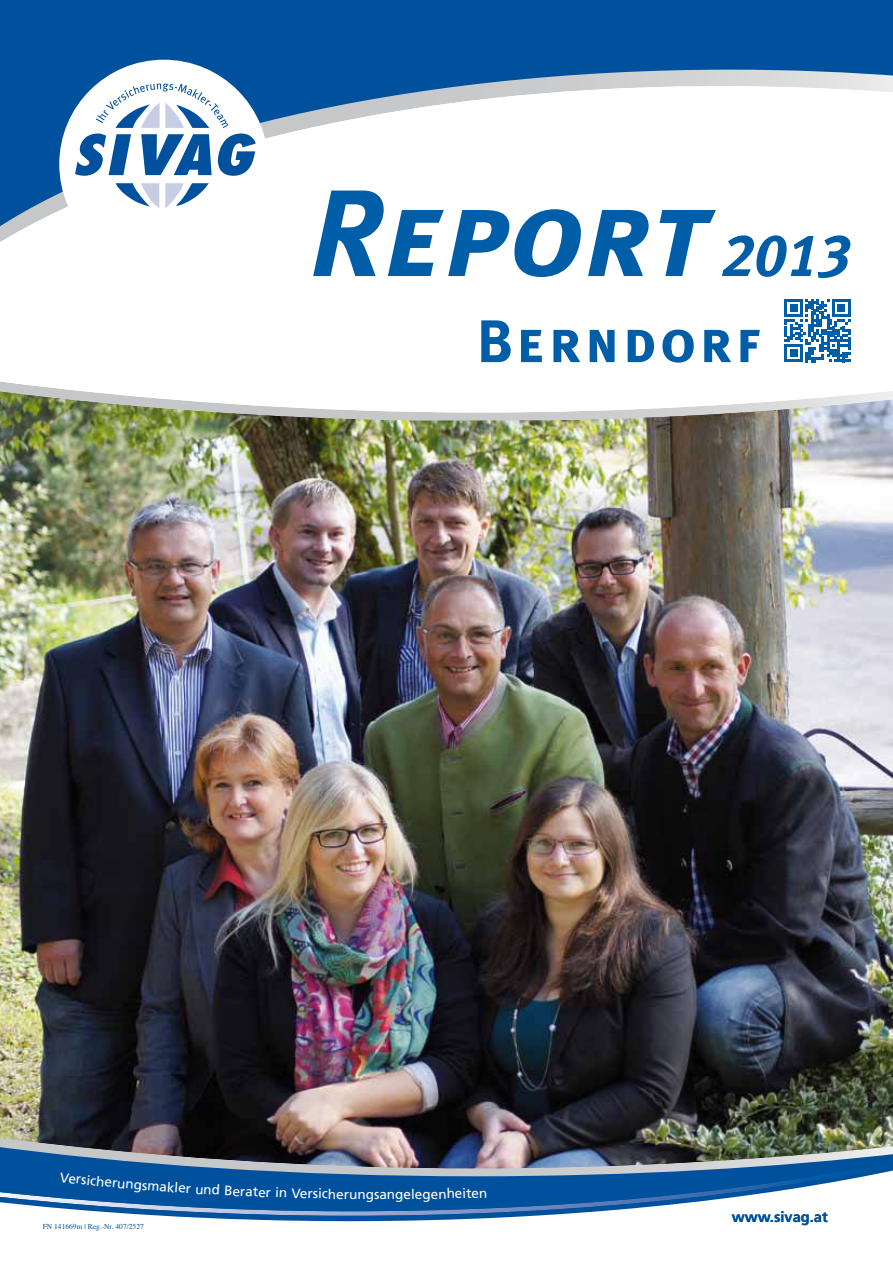
<style>
.page{position:relative;width:893px;height:1263px;background:#fff}
.page>*{position:absolute;margin:0;border:0;box-sizing:border-box;transform-origin:0 0}
.t1{font:italic 123px "Meta Plus Bold Caps";color:#005ea8}
.t2{font:60px "Meta Plus Bold Caps";letter-spacing:.05em;color:#005ea8}
.t3{font:700 14.7px "Frutiger";color:#00519d}
.t4{font:13.65px "Frutiger";letter-spacing:-.005em;color:#fff}
.t5{font:7.5px "Times";color:#00519d}
.s1{font-size:60px}
</style>
<div class="page">
<svg style="left:0;top:0;width:893px;height:240px"></svg>
<div style="left:59px;top:60px;width:209px;height:209px;background:#fff;border-radius:50%"></div>
<svg style="left:116px;top:183px;width:43px;height:25px"></svg>
<svg style="left:165px;top:183px;width:44px;height:25px"></svg>
<svg style="left:75px;top:83px;width:181px;height:93px"></svg>
<img style="left:0;top:421px;width:893px;height:717px">
<svg style="left:168px;top:1216px;width:361px;height:4px"></svg>
<svg style="left:0;top:1183px;width:827px;height:33px;fill:#00519d"></svg>
<img style="left:0;top:381px;width:893px;height:40px">
<svg style="left:784px;top:299px;width:66px;height:63px"></svg>
<img style="left:0;top:1138px;width:893px;height:45px">
<svg style="left:466px;top:1189px;width:20px;height:9px"></svg>
<h1 class="t1" style="left:309px;top:162px;width:543px">Report <span class="s1">2013</span></h1>
<h2 class="t2" style="left:476px;top:306px;width:286px">Berndorf</h2>
<p class="t4" style="left:77px;top:1173px;width:30px;rotate:6deg">rsich</p>
<p class="t4" style="left:105px;top:1176px;width:45px;rotate:5deg">erungs</p>
<p class="t4" style="left:148px;top:1180px;width:45px;rotate:4deg">makler</p>
<p class="t4" style="left:196px;top:1183px;width:52px;rotate:3deg">und Ber</p>
<p class="t4" style="left:246px;top:1186px;width:43px;rotate:2deg">ater in</p>
<p class="t4" style="left:292px;top:1187px;width:68px;rotate:1deg">Versicheru</p>
<p class="t4" style="left:357px;top:1189px;width:55px">ngsange</p>
<p class="t4" style="left:411px;top:1189px;width:57px;rotate:-1deg">legenhei</p>
<p class="t5" style="left:43px;top:1222px;width:103px">FN 141669m | Reg.-Nr. 407/2527</p>
<p class="t3" style="left:732px;top:1211px;width:98px">www.sivag.at</p>
</div>
